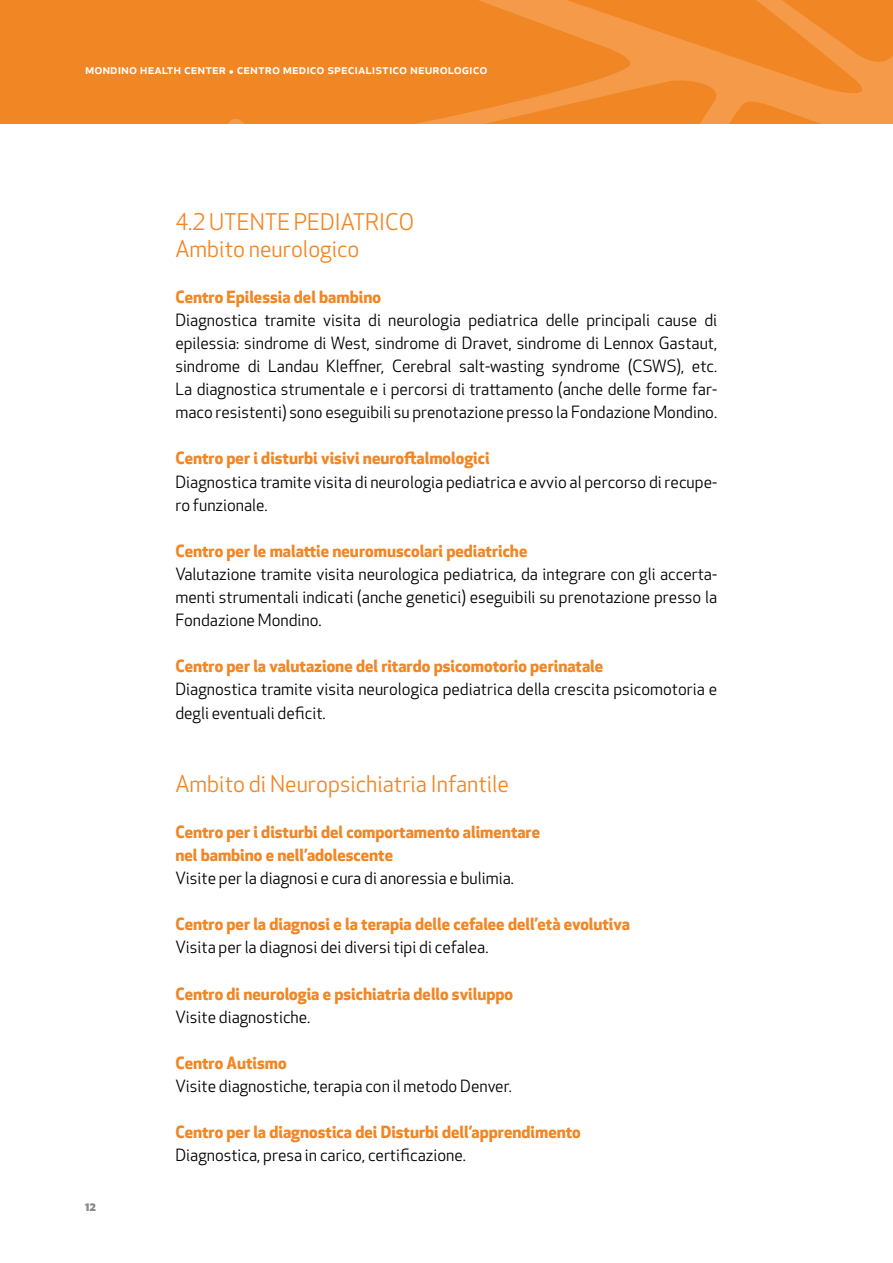
<style>
.page{position:relative;width:893px;height:1263px;background:#fff}
.page>*{position:absolute;margin:0;border:0;box-sizing:border-box;transform-origin:0 0}
.t1{font:22.5px/27px "Apex New";color:#f18625}
.t2{font:16.5px/23.1px "Apex New";color:#000;text-align:justify}
.t3{font:700 16.5px/23.1px "Apex New";color:#f18625}
.t4{font:500 13.5px "Apex New";color:#fff}
.t5{font:800 12px "Apex New";color:#898c8a}
</style>
<div class="page">
<div style="left:0;top:0;width:893px;height:124px;background:#f18625"></div>
<svg style="left:228px;top:0;width:665px;height:124px"></svg>
<p class="t4" style="left:85px;top:60px;width:404px">mondino health center • centro medico specialistico neurologico</p>
<h1 class="t1" style="left:175px;top:208px;width:240px">4.2 UTENTE PEDIATRICO<br>Ambito neurologico</h1>
<p class="t3" style="left:175px;top:284px;width:207px">Centro Epilessia del bambino</p>
<p class="t2" style="left:175px;top:308px;width:543px">Diagnostica tramite visita di neurologia pediatrica delle principali cause di epilessia: sindrome di West, sindrome di Dravet, sindrome di Lennox Gastaut, sindrome di Landau Kleffner, Cerebral salt-wasting syndrome (CSWS), etc.<br>La diagnostica strumentale e i percorsi di trattamento (anche delle forme far&shy;maco resistenti) sono eseguibili su prenotazione presso la Fondazione Mondino.</p>
<p class="t3" style="left:175px;top:446px;width:316px">Centro per i disturbi visivi neuroftalmologici</p>
<p class="t2" style="left:175px;top:470px;width:543px">Diagnostica tramite visita di neurologia pediatrica e avvio al percorso di recupe&shy;ro funzionale.</p>
<p class="t3" style="left:175px;top:538px;width:354px">Centro per le malattie neuromuscolari pediatriche</p>
<p class="t2" style="left:175px;top:562px;width:543px">Valutazione tramite visita neurologica pediatrica, da integrare con gli accerta&shy;menti strumentali indicati (anche genetici) eseguibili su prenotazione presso la Fondazione Mondino.</p>
<p class="t3" style="left:175px;top:654px;width:429px">Centro per la valutazione del ritardo psicomotorio perinatale</p>
<p class="t2" style="left:175px;top:678px;width:543px">Diagnostica tramite visita neurologica pediatrica della crescita psicomotoria e degli eventuali deficit.</p>
<p class="t5" style="left:85px;top:1198px;width:12px">12</p>
<h1 class="t1" style="left:175px;top:770px;width:335px">Ambito di Neuropsichiatria Infantile</h1>
<p class="t3" style="left:175px;top:820px;width:366px">Centro per i disturbi del comportamento alimentare nel bambino e nell’adolescente</p>
<p class="t2" style="left:175px;top:867px;width:340px">Visite per la diagnosi e cura di anoressia e bulimia.</p>
<p class="t3" style="left:175px;top:912px;width:456px">Centro per la diagnosi e la terapia delle cefalee dell’età evolutiva</p>
<p class="t2" style="left:175px;top:936px;width:315px">Visita per la diagnosi dei diversi tipi di cefalea.</p>
<p class="t3" style="left:175px;top:981px;width:339px">Centro di neurologia e psichiatria dello sviluppo</p>
<p class="t2" style="left:175px;top:1005px;width:136px">Visite diagnostiche.</p>
<p class="t3" style="left:175px;top:1051px;width:113px">Centro Autismo</p>
<p class="t2" style="left:175px;top:1074px;width:338px">Visite diagnostiche, terapia con il metodo Denver.</p>
<p class="t3" style="left:175px;top:1120px;width:407px">Centro per la diagnostica dei Disturbi dell’apprendimento</p>
<p class="t2" style="left:175px;top:1144px;width:292px">Diagnostica, presa in carico, certificazione.</p>
</div>
